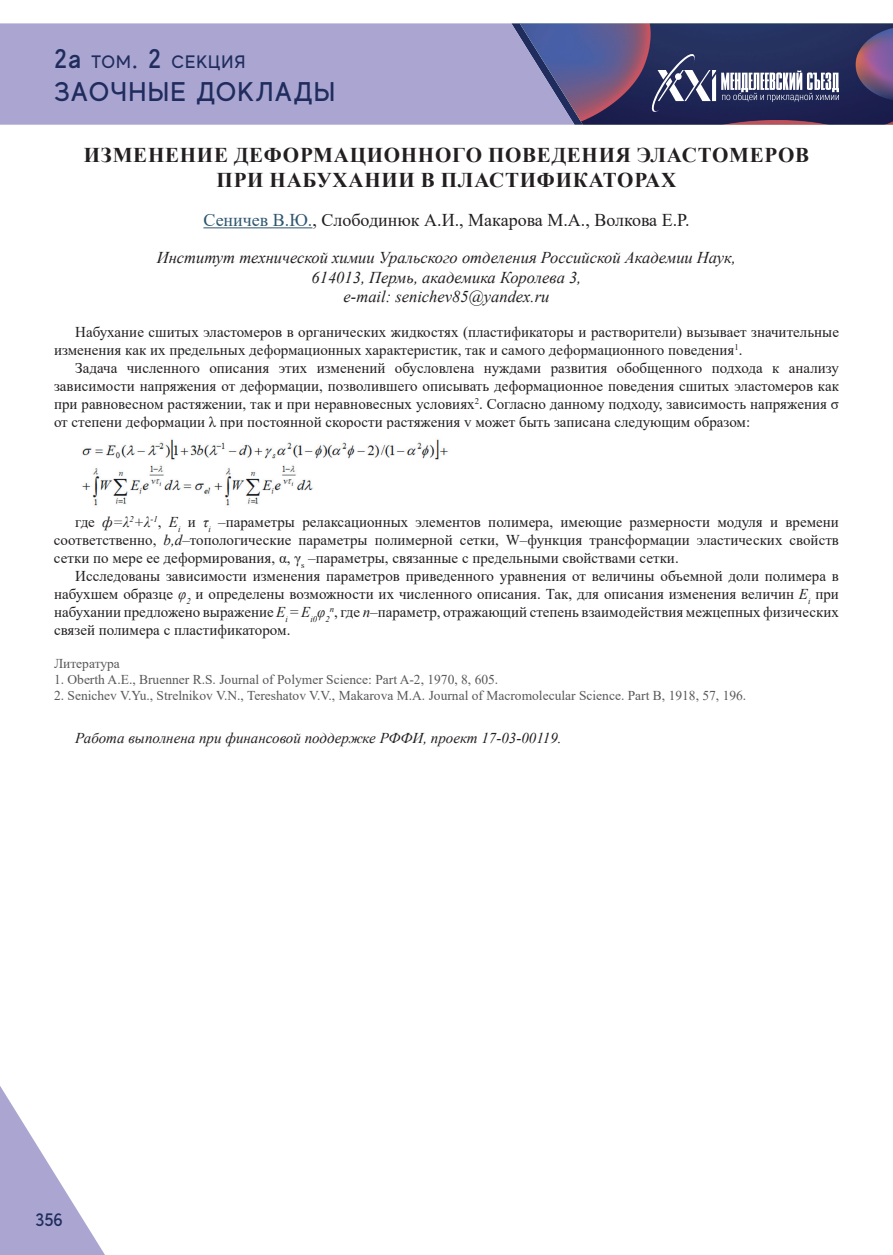
<style>
.page{position:relative;width:893px;height:1255px;background:#fff}
.page>*{position:absolute;margin:0;border:0;box-sizing:border-box;transform-origin:0 0}
.t1{font:500 27px "MADE Evolve Sans";letter-spacing:.05em;color:#1f2c5d}
.t2{font:700 21px/25.2px "Times New Roman";letter-spacing:.035em;color:#231f20;text-align:center}
.t3{font:18px "Times New Roman";color:#231f20}
.t4{font:500 18px "MADE Evolve Sans";letter-spacing:.05em;color:#1f2c5d}
.t5{font:italic 16.5px/19.8px "Times New Roman";color:#231f20;text-align:center}
.t6{font:15px/18px "Times New Roman";color:#231f20;text-align:justify}
.t7{font:italic 15px "Times New Roman";color:#231f20}
.t8{font:13.5px "Times New Roman";color:#57585a}
.s1{font-size:27px}
.s2{color:#2e576f}
.s3{font-style:italic}
</style>
<div class="page">
<div style="left:0;top:23px;width:511px;height:102px;background:#aaa6d1"></div>
<svg style="left:0;top:1086px;width:105px;height:168px"></svg>
<svg style="left:511px;top:23px;width:382px;height:102px;background:#51507b"></svg>
<hr style="left:203px;top:227px;width:109px;height:1px;background:#2e576f">
<img style="left:82px;top:439px;width:366px;height:67px">
<p class="t4" style="left:54px;top:51px;width:193px"><span class="s1">2а</span> ТОМ<span class="s1">. 2</span> СЕКЦИЯ</p>
<h1 class="t1" style="left:54px;top:74px;width:283px">ЗАОЧНЫЕ ДОКЛАДЫ</h1>
<h2 class="t2" style="left:84px;top:142px;width:727px">ИЗМЕНЕНИЕ ДЕФОРМАЦИОННОГО ПОВЕДЕНИЯ ЭЛАСТОМЕРОВ<br>ПРИ НАБУХАНИИ В ПЛАСТИФИКАТОРАХ</h2>
<p class="t3" style="left:203px;top:207px;width:488px"><span class="s2">Сеничев В.Ю.</span>, Слободинюк А.И., Макарова М.А., Волкова Е.Р.</p>
<p class="t5" style="left:157px;top:247px;width:581px">Институт технической химии Уральского отделения Российской Академии Наук,<br>614013, Пермь, академика Королева 3,<br>e-mail: senichev85@yandex.ru</p>
<p class="t6" style="left:54px;top:322px;width:786px;text-indent:21px">Набухание сшитых эластомеров в органических жидкостях (пластификаторы и растворители) вызывает значительные изменения как их предельных деформационных характеристик, так и самого деформационного поведения<sup>1</sup>.</p>
<p class="t6" style="left:54px;top:358px;width:786px;text-indent:21px">Задача численного описания этих изменений обусловлена нуждами развития обобщенного подхода к анализу зависимости напряжения от деформации, позволившего описывать деформационное поведения сшитых эластомеров как при равновесном растяжении, так и при неравновесных условиях<sup>2</sup>. Согласно данному подходу, зависимость напряжения σ от степени деформации λ при постоянной скорости растяжения v может быть записана следующим образом:</p>
<p class="t6" style="left:54px;top:513px;width:786px;text-indent:21px">где <span class="s3">ф=λ</span><sup>2</sup><span class="s3">+λ</span><sup>-1</sup>, <span class="s3">E</span><sub>i</sub> и <span class="s3">τ</span><sub>i</sub> –параметры релаксационных элементов полимера, имеющие размерности модуля и времени соответственно, <span class="s3">b,d</span>–топологические параметры полимерной сетки, W–функция трансформации эластических свойств сетки по мере ее деформирования, α, γ<sub>s</sub> –параметры, связанные с предельными свойствами сетки.</p>
<p class="t6" style="left:54px;top:567px;width:786px;text-indent:21px">Исследованы зависимости изменения параметров приведенного уравнения от величины объемной доли полимера в набухшем образце <span class="s3">φ</span><sub>2</sub> и определены возможности их численного описания. Так, для описания изменения величин <span class="s3">E</span><sub>i</sub> при набухании предложено выражение <span class="s3">E</span><sub>i</sub> = <span class="s3">E</span><sub>i0</sub><span class="s3">φ</span><sub>2</sub><sup>n</sup>, где <span class="s3">n</span>–параметр, отражающий степень взаимодействия межцепных физических связей полимера с пластификатором.</p>
<p class="t8" style="left:54px;top:653px;width:67px">Литература</p>
<p class="t8" style="left:54px;top:670px;width:446px">1. Oberth A.E., Bruenner R.S. Journal of Polymer Science: Part A-2, 1970, 8, 605.</p>
<p class="t8" style="left:54px;top:686px;width:694px">2. Senichev V.Yu., Strelnikov V.N., Tereshatov V.V., Makarova M.A. Journal of Macromolecular Science. Part B, 1918, 57, 196.</p>
<p class="t7" style="left:75px;top:727px;width:488px">Работа выполнена при финансовой поддержке РФФИ, проект 17-03-00119.</p>
<p class="t4" style="left:35px;top:1208px;width:29px">356</p>
</div>
